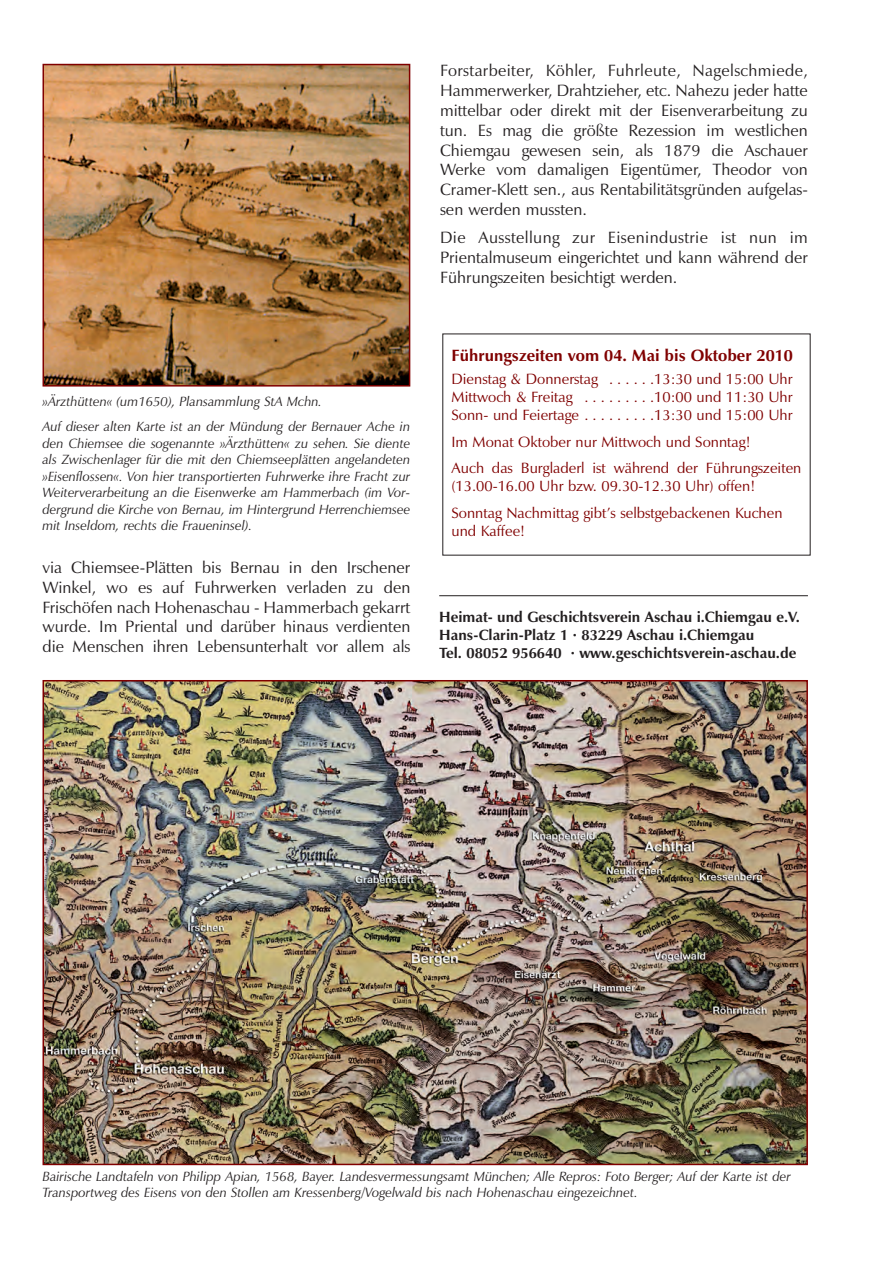
<style>
.page{position:relative;width:893px;height:1263px;background:#fff}
.page>*{position:absolute;margin:0;border:0;box-sizing:border-box;transform-origin:0 0}
.t1{font:16.5px/19.8px "Zapf Humanist 601 BT";color:#231f20;text-align:justify}
.t2{font:700 16.5px "Zapf Humanist 601 BT";color:#800000}
.t3{font:15px/18px "Zapf Humanist 601 BT";color:#800000}
.t4{font:700 15px/18px "Zapf Humanist 601 BT";color:#231f20}
.t5{font:italic 13.5px/16.5px "Zapf Humanist 601 BT";color:#231f20}
</style>
<div class="page">
<img style="left:46px;top:67px;width:361px;height:317px">
<div style="left:43px;top:64px;width:367px;height:323px;border:2px solid #800000"></div>
<hr style="left:439px;top:595px;width:369px;height:1px;background:#231f20">
<img style="left:46px;top:683px;width:759px;height:479px">
<div style="left:43px;top:680px;width:765px;height:485px;border:2px solid #800000"></div>
<p class="t5" style="left:43px;top:389px;width:369px;line-height:25px">»Ärzthütten« (um1650), Plansammlung StA Mchn.<br>Auf dieser alten Karte ist an der Mündung der Bernauer Ache in</p>
<p class="t5" style="left:43px;top:435px;width:369px;text-align:justify">den Chiemsee die sogenannte »Ärzthütten« zu sehen. Sie diente als Zwischenlager für die mit den Chiemseeplätten angelandeten »Eisenflossen«. Von hier transportierten Fuhrwerke ihre Fracht zur Weiterverarbeitung an die Eisenwerke am Hammerbach (im Vor - der grund die Kirche von Bernau, im Hintergrund Herrenchiem see mit Inseldom, rechts die Fraueninsel).</p>
<p class="t1" style="left:43px;top:557px;width:369px">via Chiemsee-Plätten bis Bernau in den Irschener Winkel, wo es auf Fuhrwerken verladen zu den Frischöfen nach Hohenaschau - Hammerbach gekarrt wurde. Im Priental und darüber hinaus verdienten die Menschen ihren Lebensunterhalt vor allem als</p>
<p class="t1" style="left:440px;top:61px;width:369px">Forstarbeiter, Köhler, Fuhrleute, Nagelschmiede, Hammerwerker, Drahtzieher, etc. Nahezu jeder hatte mittelbar oder direkt mit der Eisenverarbeitung zu tun. Es mag die größte Rezession im westlichen Chiemgau gewesen sein, als 1879 die Aschauer Werke vom damaligen Eigentümer, Theodor von Cramer-Klett sen., aus Rentabilitätsgründen aufgelas&shy;sen werden mussten.</p>
<p class="t1" style="left:440px;top:228px;width:369px">Die Ausstellung zur Eisenindustrie ist nun im Prientalmuseum eingerichtet und kann während der Führungszeiten besichtigt werden.</p>
<p class="t2" style="left:451px;top:345px;width:343px">Führungszeiten vom 04. Mai bis Oktober 2010</p>
<p class="t3" style="left:451px;top:370px;width:343px;text-align:justify">Dienstag &amp; Donnerstag . . . . . .13:30 und 15:00 Uhr Mittwoch &amp; Freitag . . . . . . . . .10:00 und 11:30 Uhr Sonn- und Feiertage . . . . . . . . .13:30 und 15:00 Uhr</p>
<p class="t3" style="left:451px;top:428px;width:351px;line-height:26.5px">Im Monat Oktober nur Mittwoch und Sonntag!<br>Auch das Burgladerl ist während der Führungszeiten</p>
<p class="t3" style="left:451px;top:473px;width:333px;line-height:26.5px">(13.00-16.00 Uhr bzw. 09.30-12.30 Uhr) offen!<br>Sonntag Nachmittag gibt’s selbstgebackenen Kuchen</p>
<p class="t3" style="left:451px;top:522px;width:75px">und Kaffee!</p>
<p class="t4" style="left:439px;top:607px;width:362px">Heimat- und Geschichtsverein Aschau i.Chiemgau e.V.<br>Hans-Clarin-Platz 1 · 83229 Aschau i.Chiemgau<br>Tel. 08052 956640 · www.geschichtsverein-aschau.de</p>
<p class="t5" style="left:43px;top:1168px;width:750px">Bairische Landtafeln von Philipp Apian, 1568, Bayer. Landesvermessungsamt München; Alle Repros: Foto Berger; Auf der Karte ist der<br>Transportweg des Eisens von den Stollen am Kressenberg/Vogelwald bis nach Hohenaschau eingezeichnet.</p>
</div>
